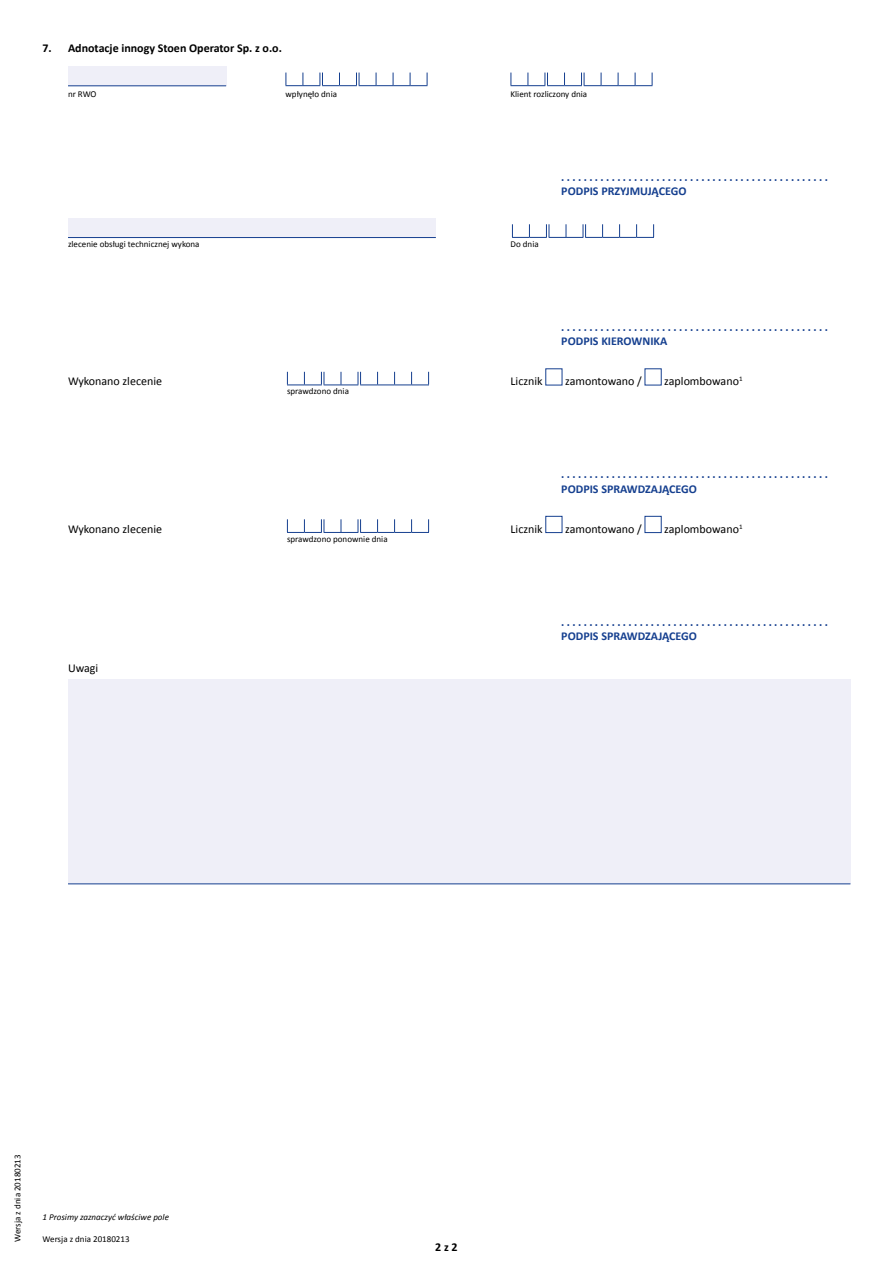
<style>
.page{position:relative;width:893px;height:1263px;background:#fff}
.page>*{position:absolute;margin:0;border:0;box-sizing:border-box;transform-origin:0 0}
.normalny{font:700 12px "Calibri";color:#153f8f}
.normalny-2{font:12px "Calibri";color:#000}
.t1{font:700 12px "Calibri";color:#000}
.podpis{font:9px "Calibri";color:#000}
.normalny-3{font:italic 9px "Calibri";color:#000}
</style>
<div class="page">
<div style="left:68px;top:67px;width:158px;height:19px;background:#efeff8"></div>
<hr style="left:68px;top:85px;width:158px;height:1px;background:#153f8f">
<svg style="left:286px;top:73px;width:142px;height:13px"></svg>
<svg style="left:511px;top:73px;width:142px;height:13px"></svg>
<div style="left:68px;top:218px;width:368px;height:20px;background:#efeff8"></div>
<hr style="left:68px;top:237px;width:368px;height:1px;background:#153f8f">
<svg style="left:512px;top:224px;width:142px;height:14px"></svg>
<svg style="left:287px;top:372px;width:142px;height:14px"></svg>
<svg style="left:287px;top:519px;width:142px;height:14px"></svg>
<div style="left:545px;top:516px;width:17px;height:17px;border:1px solid #153f8f"></div>
<div style="left:645px;top:516px;width:17px;height:17px;border:1px solid #153f8f"></div>
<div style="left:68px;top:679px;width:782px;height:204px;background:#efeff8"></div>
<hr style="left:68px;top:883px;width:782px;height:1px;background:#153f8f">
<p class="t1" style="left:43px;top:40px;width:241px">7. Adnotacje innogy Stoen Operator Sp. z o.o.</p>
<p class="podpis" style="left:68px;top:88px;width:30px">nr RWO</p>
<p class="podpis" style="left:286px;top:88px;width:53px">wpłynęło dnia</p>
<p class="podpis" style="left:511px;top:88px;width:78px">Klient rozliczony dnia</p>
<p class="podpis" style="left:68px;top:238px;width:133px">zlecenie obsługi technicznej wykona</p>
<p class="podpis" style="left:511px;top:238px;width:30px">Do dnia</p>
<p class="normalny" style="left:561px;top:169px;width:268px">................................................</p>
<p class="normalny" style="left:561px;top:183px;width:127px">PODPIS PRZYJMUJĄCEGO</p>
<p class="normalny" style="left:561px;top:319px;width:268px">................................................</p>
<p class="normalny" style="left:561px;top:333px;width:108px">PODPIS KIEROWNIKA</p>
<p class="normalny-2" style="left:68px;top:374px;width:96px">Wykonano zlecenie</p>
<p class="normalny-2" style="left:511px;top:374px;width:34px">Licznik</p>
<p class="normalny-2" style="left:565px;top:374px;width:78px">zamontowano /</p>
<p class="normalny-2" style="left:664px;top:374px;width:80px">zaplombowano<sup>1</sup></p>
<p class="podpis" style="left:287px;top:386px;width:63px">sprawdzono dnia</p>
<p class="normalny" style="left:561px;top:466px;width:268px">................................................</p>
<p class="normalny" style="left:561px;top:481px;width:137px">PODPIS SPRAWDZAJĄCEGO</p>
<p class="normalny-2" style="left:68px;top:521px;width:96px">Wykonano zlecenie</p>
<p class="normalny-2" style="left:511px;top:521px;width:34px">Licznik</p>
<p class="normalny-2" style="left:565px;top:521px;width:78px">zamontowano /</p>
<p class="normalny-2" style="left:664px;top:521px;width:80px">zaplombowano<sup>1</sup></p>
<p class="podpis" style="left:287px;top:533px;width:102px">sprawdzono ponownie dnia</p>
<p class="normalny-2" style="left:68px;top:660px;width:32px">Uwagi</p>
<p class="normalny" style="left:561px;top:614px;width:268px">................................................</p>
<p class="normalny" style="left:561px;top:628px;width:137px">PODPIS SPRAWDZAJĄCEGO</p>
<p class="podpis" style="left:12px;top:1242px;width:89px;rotate:-90deg">Wersja z dnia 20180213</p>
<p class="normalny-3" style="left:43px;top:1211px;width:128px">1 Prosimy zaznaczyć właściwe pole</p>
<p class="podpis" style="left:43px;top:1233px;width:89px">Wersja z dnia 20180213</p>
<p class="t1" style="left:435px;top:1239px;width:24px">2 z 2</p>
</div>
